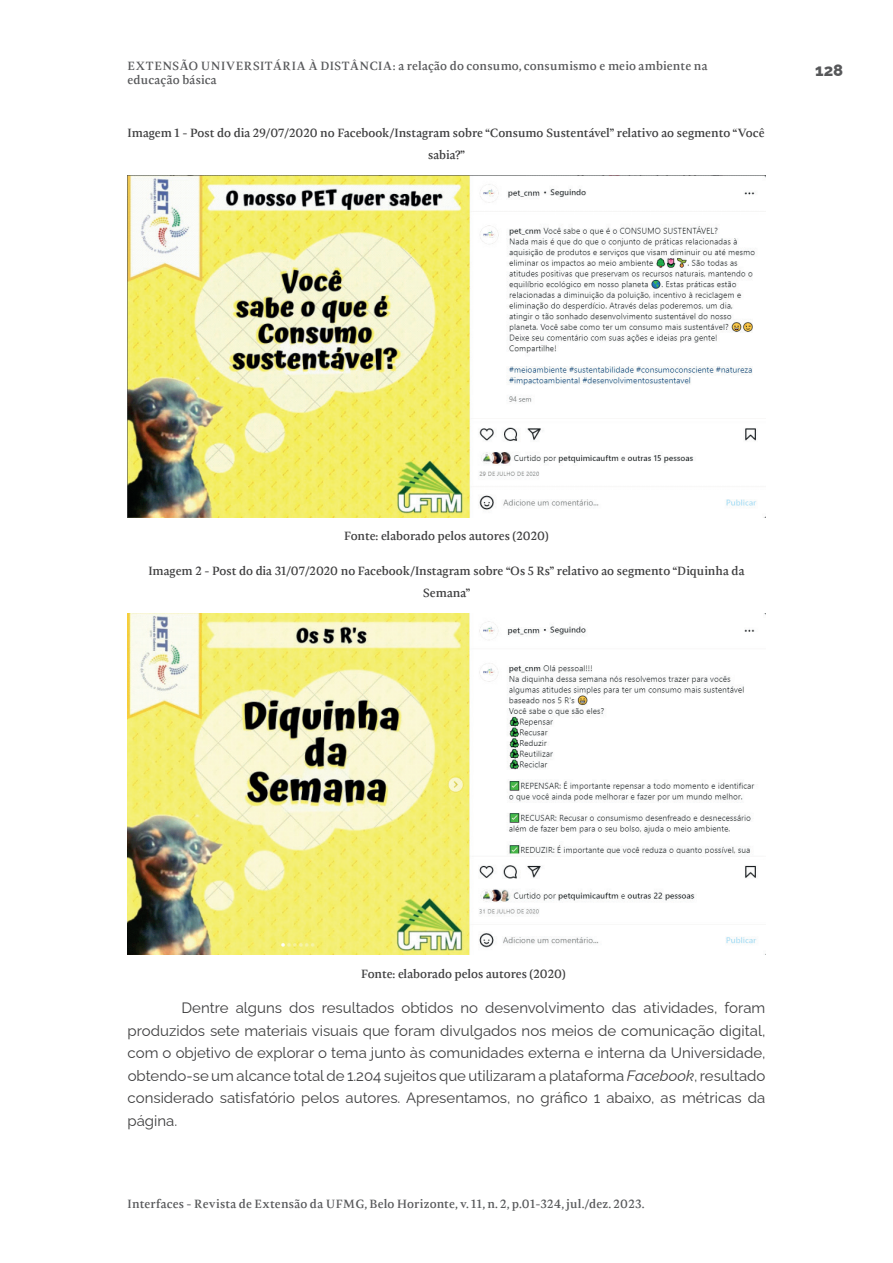
<style>
.page{position:relative;width:893px;height:1263px;background:#fff}
.page>*{position:absolute;margin:0;border:0;box-sizing:border-box;transform-origin:0 0}
.t1{font:800 16.5px "Raleway";color:#57585a}
.t2{font:100 15px/22.5px "Raleway";color:#3e3e3f;text-align:justify}
.t3{font:500 12px/22.5px "Radiata";color:#3e3e3f;text-align:center}
.t4{font:500 12px/14.4px "Radiata";letter-spacing:.015em;color:#57585a}
.s1{font-style:italic}
</style>
<div class="page">
<img style="left:128px;top:175px;width:637px;height:342px">
<img style="left:128px;top:613px;width:637px;height:342px">
<p class="t4" style="left:128px;top:59px;width:581px">EXTENSÃO UNIVERSITÁRIA À DISTÂNCIA: a relação do consumo, consumismo e meio ambiente na educação básica</p>
<p class="t3" style="left:128px;top:122px;width:638px">Imagem 1 - Post do dia 29/07/2020 no Facebook/Instagram sobre “Consumo Sustentável” relativo ao segmento “Você sabia?”</p>
<p class="t1" style="left:815px;top:57px;width:30px">128</p>
<p class="t3" style="left:344px;top:524px;width:206px">Fonte: elaborado pelos autores (2020)</p>
<p class="t3" style="left:148px;top:560px;width:598px">Imagem 2 - Post do dia 31/07/2020 no Facebook/Instagram sobre “Os 5 Rs” relativo ao segmento “Diquinha da<br>Semana”</p>
<p class="t3" style="left:361px;top:963px;width:206px">Fonte: elaborado pelos autores (2020)</p>
<p class="t2" style="left:128px;top:995px;width:639px;text-indent:54px">Dentre alguns dos resultados obtidos no desenvolvimento das atividades, foram produzidos sete materiais visuais que foram divulgados nos meios de comunicação digital, com o objetivo de explorar o tema junto às comunidades externa e interna da Universidade, obtendo-se um alcance totalde 1.204 sujeitos que utilizaram a plataforma <span class="s1">Facebook</span>, resultado considerado satisfatório pelos autores. Apresentamos, no gráfico 1 abaixo, as métricas da página.</p>
<p class="t4" style="left:128px;top:1196px;width:518px">Interfaces - Revista de Extensão da UFMG, Belo Horizonte, v. 11, n. 2, p.01-324, jul./dez. 2023.</p>
</div>
